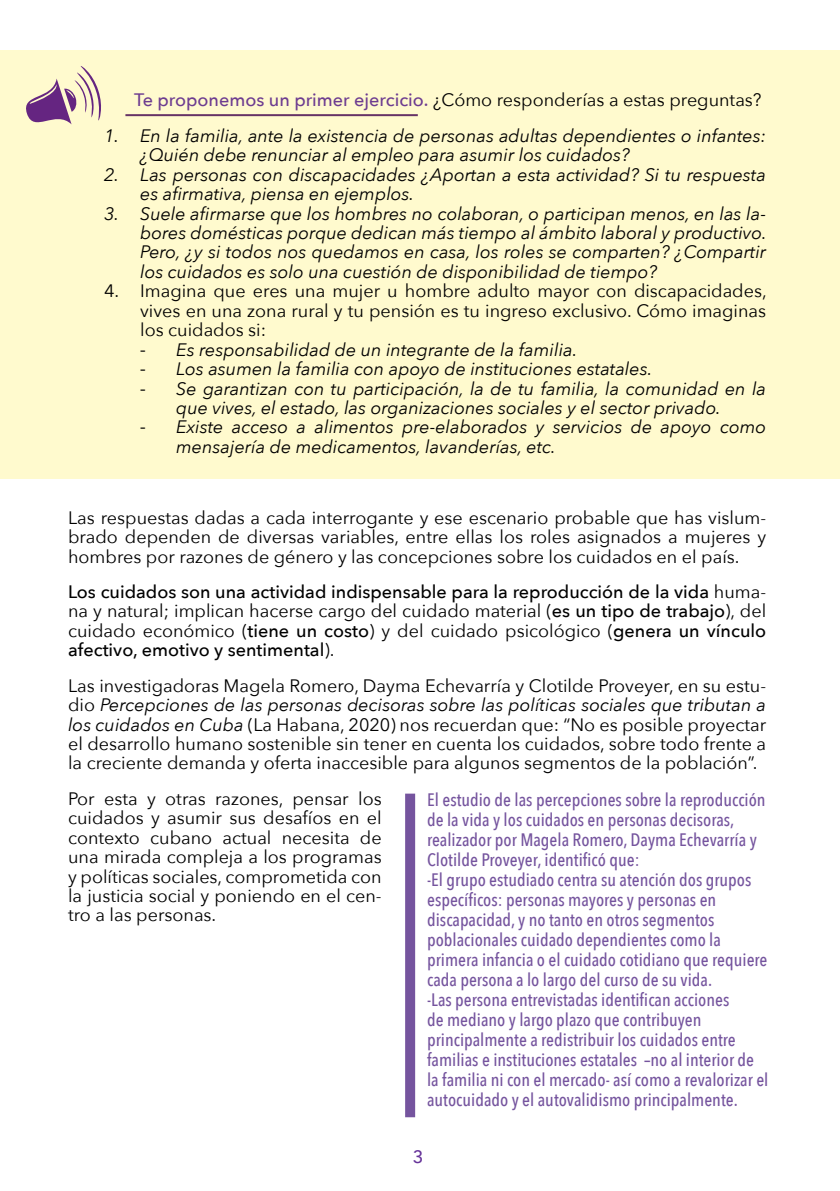
<style>
.page{position:relative;width:840px;height:1191px;background:#fff}
.page>*{position:absolute;margin:0;border:0;box-sizing:border-box;transform-origin:0 0}
.t1{font:18px/19.4px "Avenir Next";color:#000;text-align:justify}
.t2{font:italic 18px/19.4px "Avenir Next";color:#000}
.t3{font:500 18px/20px "Avenir Next Condensed";color:#75549e}
.t4{font:500 18px/19.4px "Avenir Next";color:#000;text-align:justify}
.t5{font:500 18px "Avenir Next";color:#639}
.s1{font-weight:500;color:#6d3c90}
.s2{font-family:"Myriad Pro";font-style:normal}
.s3{font-weight:400}
.s4{font-style:italic}
</style>
<div class="page">
<div style="left:0;top:50px;width:839px;height:428px;background:#ffface"></div>
<hr style="left:125px;top:114px;width:292px;height:2px;background:#636">
<svg style="left:26px;top:66px;width:75px;height:59px"></svg>
<div style="left:405px;top:793px;width:10px;height:324px;background:#75549e"></div>
<p class="t1" style="left:134px;top:90px;width:628px"><span class="s1">Te proponemos un primer ejercicio.</span> ¿Cómo responderías a estas preguntas?</p>
<p class="t2" style="left:140px;top:125px;width:627px;text-indent:-36px">1. En la familia, ante la existencia de personas adultas dependientes o infantes: ¿Quién debe renunciar al empleo para asumir los cuidados?</p>
<p class="t2" style="left:140px;top:164px;width:627px;text-indent:-36px">2. Las personas con discapacidades ¿Aportan a esta actividad? Si tu respuesta es afirmativa, piensa en ejemplos.</p>
<p class="t2" style="left:140px;top:203px;width:627px;text-align:justify;text-indent:-36px">3. Suele afirmarse que los hombres no colaboran, o participan menos, en las la&shy;bores domésticas porque dedican más tiempo al ámbito laboral y productivo.<br>Pero, ¿y si todos nos quedamos en casa, los roles se comparten? ¿Compartir los cuidados es solo una cuestión de disponibilidad de tiempo?</p>
<p class="t1" style="left:140px;top:281px;width:627px;text-indent:-36px">4. Imagina que eres una mujer u hombre adulto mayor con discapacidades, vives en una zona rural y tu pensión es tu ingreso exclusivo. Cómo imaginas los cuidados si:</p>
<p class="t2" style="left:140px;top:339px;width:438px"><span class="s2">-</span> Es responsabilidad de un integrante de la familia.</p>
<p class="t2" style="left:140px;top:358px;width:513px"><span class="s2">-</span> Los asumen la familia con apoyo de instituciones estatales.</p>
<p class="t2" style="left:140px;top:378px;width:627px;text-align:center"><span class="s2">-</span> Se garantizan con tu participación, la de tu familia, la comunidad en la que vives, el estado, las organizaciones sociales y el sector privado.</p>
<p class="t2" style="left:176px;top:416px;width:591px;text-indent:-36px"><span class="s2">-</span> Existe acceso a alimentos pre-elaborados y servicios de apoyo como mensajería de medicamentos, lavanderías, etc.</p>
<p class="t1" style="left:68px;top:507px;width:699px">Las respuestas dadas a cada interrogante y ese escenario probable que has vislum&shy;brado dependen de diversas variables, entre ellas los roles asignados a mujeres y hombres por razones de género y las concepciones sobre los cuidados en el país.</p>
<p class="t4" style="left:68px;top:581px;width:699px">Los cuidados son una actividad indispensable para la reproducción de la vida <span class="s3">huma&shy;na y natural; implican hacerse cargo del cuidado material (</span>es un tipo de trabajo<span class="s3">), del cuidado económico (</span>tiene un costo<span class="s3">) y del cuidado psicológico (</span>genera un vínculo afectivo, emotivo y sentimental<span class="s3">).</span></p>
<p class="t1" style="left:68px;top:675px;width:699px">Las investigadoras Magela Romero, Dayma Echevarría y Clotilde Proveyer, en su estu&shy;dio <span class="s4">Percepciones de las personas decisoras sobre las políticas sociales que tributan a los cuidados en Cuba</span> (La Habana, 2020) nos recuerdan que: “No es posible proyectar el desarrollo humano sostenible sin tener en cuenta los cuidados, sobre todo frente a la creciente demanda y oferta inaccesible para algunos segmentos de la población”.</p>
<p class="t1" style="left:68px;top:788px;width:315px">Por esta y otras razones, pensar los cuidados y asumir sus desafíos en el contexto cubano actual necesita de una mirada compleja a los programas y políticas sociales, comprometida con la justicia social y poniendo en el cen&shy;tro a las personas.</p>
<p class="t3" style="left:427px;top:790px;width:342px">El estudio de las percepciones sobre la reproducción de la vida y los cuidados en personas decisoras, realizador por Magela Romero, Dayma Echevarría y Clotilde Proveyer, identificó que:<br>-El grupo estudiado centra su atención dos grupos específicos: personas mayores y personas en discapacidad, y no tanto en otros segmentos poblacionales cuidado dependientes como la primera infancia o el cuidado cotidiano que requiere cada persona a lo largo del curso de su vida.<br>-Las persona entrevistadas identifican acciones<br>de mediano y largo plazo que contribuyen principalmente a redistribuir los cuidados entre familias e instituciones estatales –no al interior de la familia ni con el mercado- así como a revalorizar el autocuidado y el autovalidismo principalmente.</p>
<p class="t5" style="left:412px;top:1141px;width:12px">3</p>
</div>
